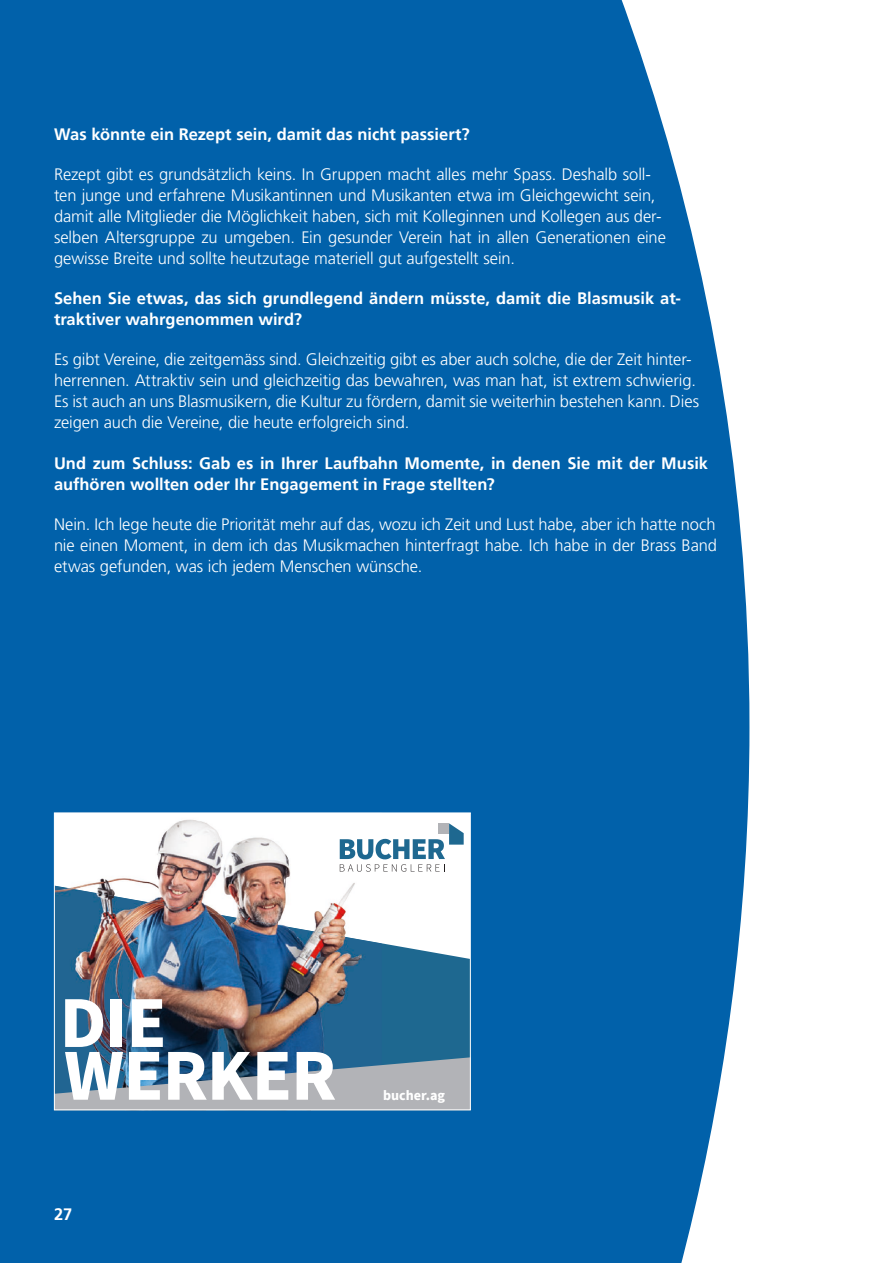
<style>
.page{position:relative;width:893px;height:1263px;background:#fff}
.page>*{position:absolute;margin:0;border:0;box-sizing:border-box;transform-origin:0 0}
.t1{font:700 73.35px/52.8px "Source Sans Pro";letter-spacing:-.015em;color:#fff}
.t2{font:300 16.5px/21px "Frutiger LT Pro";letter-spacing:-.005em;color:#fff}
.t3{font:700 16.5px/21px "Frutiger LT Pro";color:#fff}
.t4{font:700 14.1px "Source Sans Pro";color:#fff}
</style>
<div class="page">
<div style="left:0;top:0;width:749px;height:1263px;background:#0161aa"></div>
<svg style="left:382px;top:885px;width:87px;height:172px;fill:#1e6890"></svg>
<img style="left:56px;top:943px;width:326px;height:114px">
<img style="left:56px;top:814px;width:326px;height:129px">
<svg style="left:340px;top:823px;width:124px;height:49px"></svg>
<div style="left:438px;top:823px;width:11px;height:11px;background:#b2b3b7"></div>
<svg style="left:54px;top:1057px;width:417px;height:55px;background:#7991a5"></svg>
<div style="left:54px;top:812px;width:417px;height:298px;border:1px solid #fff"></div>
<p class="t3" style="left:54px;top:124px;width:417px">Was könnte ein Rezept sein, damit das nicht passiert?</p>
<p class="t2" style="left:54px;top:164px;width:613px">Rezept gibt es grundsätzlich keins. In Gruppen macht alles mehr Spass. Deshalb soll&shy;ten junge und erfahrene Musikantinnen und Musikanten etwa im Gleichgewicht sein, damit alle Mitglieder die Möglichkeit haben, sich mit Kolleginnen und Kollegen aus der&shy;selben Altersgruppe zu umgeben. Ein gesunder Verein hat in allen Generationen eine gewisse Breite und sollte heutzutage materiell gut aufgestellt sein.</p>
<p class="t3" style="left:54px;top:288px;width:628px">Sehen Sie etwas, das sich grundlegend ändern müsste, damit die Blasmusik at&shy;traktiver wahrgenommen wird?</p>
<p class="t2" style="left:54px;top:349px;width:647px">Es gibt Vereine, die zeitgemäss sind. Gleichzeitig gibt es aber auch solche, die der Zeit hinter&shy;herrennen. Attraktiv sein und gleichzeitig das bewahren, was man hat, ist extrem schwierig.<br>Es ist auch an uns Blasmusikern, die Kultur zu fördern, damit sie weiterhin bestehen kann. Dies zeigen auch die Vereine, die heute erfolgreich sind.</p>
<p class="t3" style="left:54px;top:452px;width:656px">Und zum Schluss: Gab es in Ihrer Laufbahn Momente, in denen Sie mit der Musik aufhören wollten oder Ihr Engagement in Frage stellten?</p>
<p class="t2" style="left:54px;top:514px;width:664px;text-align:justify">Nein. Ich lege heute die Priorität mehr auf das, wozu ich Zeit und Lust habe, aber ich hatte noch nie einen Moment, in dem ich das Musikmachen hinterfragt habe. Ich habe in der Brass Band etwas gefunden, was ich jedem Menschen wünsche.</p>
<h1 class="t1" style="left:60px;top:998px;width:278px">DIE<br>WERKER</h1>
<p class="t3" style="left:55px;top:1196px;width:11px">4</p>
<p class="t3" style="left:54px;top:1204px;width:20px">27</p>
<p class="t4" style="left:383px;top:1085px;width:64px">bucher.ag</p>
</div>
